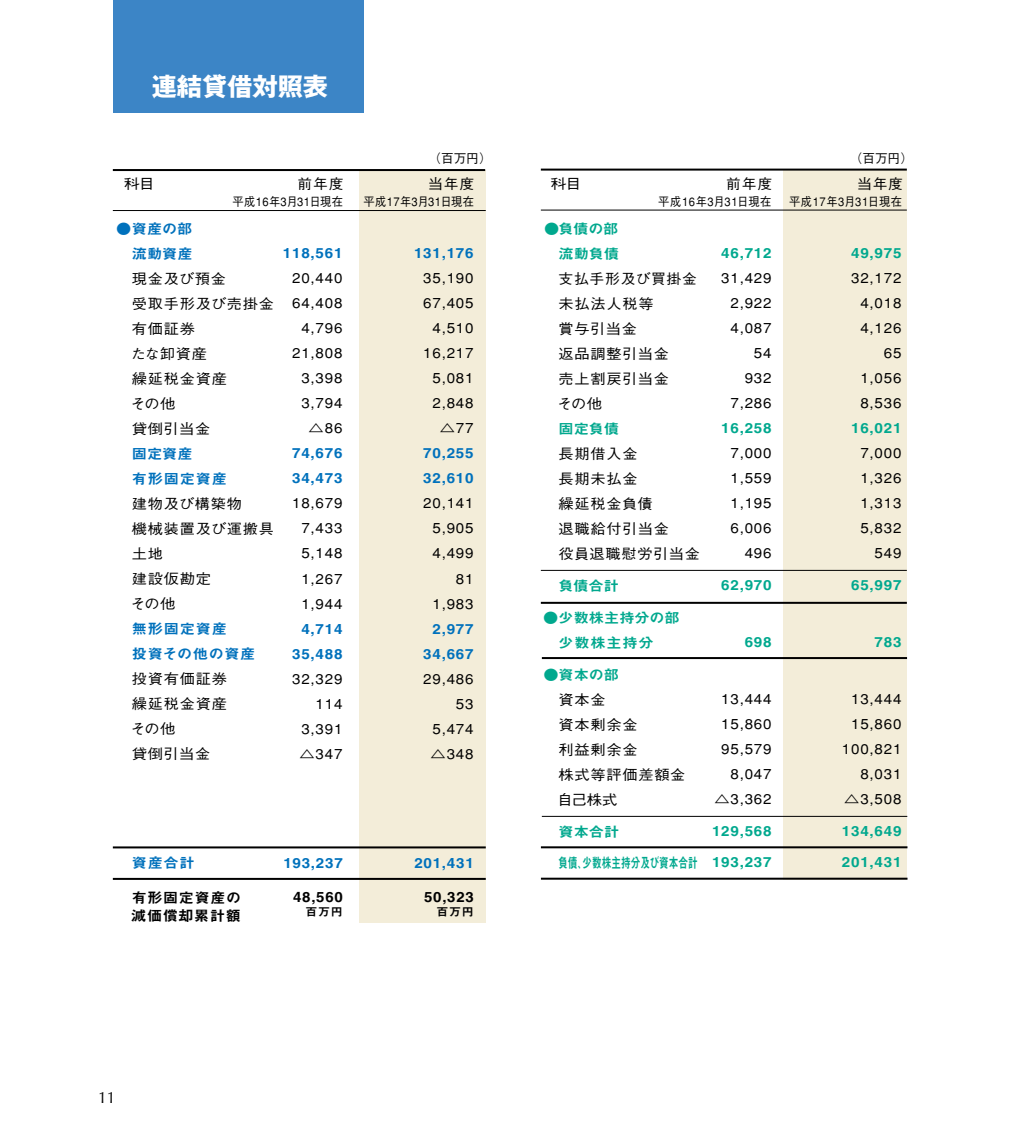
<style>
.page{position:relative;width:1020px;height:1132px;background:#fff}
.page>*{position:absolute;margin:0;border:0;box-sizing:border-box;transform-origin:0 0}
.t1{font:700 25.2px "Gothic MB101";color:#fff}
.t2{font:16px "Optima";color:#000}
.t3{font:14.2px/18px "Midashi Go MB31";letter-spacing:.05em;color:#000;scale:1.05 1}
.t4{font:500 14px/25px "Gothic BBB";letter-spacing:.05em;color:#000;text-align:right;scale:1.08 1}
.t5{font:14px/25px "Midashi Go MB31";letter-spacing:.05em;color:#0071bc;scale:1.08 1}
.t6{font:14px "Midashi Go MB31";letter-spacing:.05em;color:#00a88e;scale:1.08 1}
.t7{font:500 14px/25px "Gothic BBB";letter-spacing:.05em;color:#000;scale:1.05 1}
.t8{font:14px/25px "Midashi Go MB31";color:#00a88e;scale:1.08 1}
.t9{font:14px "Midashi Go MB31";color:#00a88e;scale:.68 1}
.t10{font:14px/25px "Midashi Go MB31";color:#0071bc;text-align:right;scale:1.08 1}
.t11{font:14px/25px "Midashi Go MB31";letter-spacing:-.01em;color:#00a88e;text-align:right;scale:1.08 1}
.t12{font:500 14px "Gothic BBB";letter-spacing:.05em;color:#000;scale:1.14 1}
.t13{font:500 12.6px "Gothic BBB";color:#000}
.t14{font:500 12px "Gothic BBB";letter-spacing:.03em;color:#000;scale:.94 1}
.t15{font:500 12px "Gothic BBB";letter-spacing:.05em;color:#000;scale:.94 1}
.t16{font:11.4px "Midashi Go MB31";letter-spacing:.05em;color:#000;scale:1.05 1}
</style>
<div class="page">
<div style="left:359px;top:170px;width:126px;height:752px;background:#f3edd9"></div>
<div style="left:784px;top:170px;width:123px;height:709px;background:#f3edd9"></div>
<div style="left:113px;top:0;width:251px;height:113px;background:#3c85c6"></div>
<hr style="left:113px;top:210px;width:373px;height:1px;background:#000">
<hr style="left:113px;top:169px;width:372px;height:2px;background:#000">
<hr style="left:113px;top:846px;width:373px;height:2px;background:#000">
<hr style="left:113px;top:878px;width:373px;height:2px;background:#000">
<hr style="left:541px;top:878px;width:367px;height:2px;background:#000">
<hr style="left:542px;top:816px;width:365px;height:1px;background:#000">
<hr style="left:541px;top:846px;width:366px;height:2px;background:#000">
<hr style="left:541px;top:210px;width:366px;height:1px;background:#000">
<hr style="left:541px;top:169px;width:366px;height:2px;background:#000">
<hr style="left:541px;top:602px;width:366px;height:2px;background:#000">
<hr style="left:541px;top:570px;width:366px;height:1px;background:#000">
<hr style="left:542px;top:657px;width:365px;height:2px;background:#000">
<h1 class="t1" style="left:152px;top:77px;width:178px">連結貸借対照表</h1>
<p class="t13" style="left:428px;top:154px;width:65px">（百万円）</p>
<p class="t13" style="left:850px;top:153px;width:65px">（百万円）</p>
<p class="t12" style="left:551px;top:178px;width:29px">科目</p>
<p class="t12" style="left:124px;top:179px;width:29px">科目</p>
<p class="t7" style="left:298px;top:174px;width:45px">前年度</p>
<p class="t7" style="left:428px;top:174px;width:45px">当年度</p>
<p class="t7" style="left:726px;top:174px;width:45px">前年度</p>
<p class="t7" style="left:857px;top:174px;width:45px">当年度</p>
<p class="t14" style="left:233px;top:196px;width:119px">平成16年3月31日現在</p>
<p class="t14" style="left:364px;top:196px;width:119px">平成17年3月31日現在</p>
<p class="t15" style="left:658px;top:196px;width:122px">平成16年3月31日現在</p>
<p class="t15" style="left:789px;top:196px;width:122px">平成17年3月31日現在</p>
<p class="t10" style="left:116px;top:219px;width:72px">●資産の部流動資産</p>
<p class="t4" style="left:130px;top:269px;width:134px;text-align:left">現金及び預金<br>受取手形及び売掛金有価証券<br>たな卸資産<br>繰延税金資産<br>その他<br>貸倒引当金</p>
<p class="t5" style="left:132px;top:444px;width:90px">固定資産<br>有形固定資産</p>
<p class="t4" style="left:130px;top:494px;width:134px;text-align:left">建物及び構築物<br>機械装置及び運搬具土地<br>建設仮勘定<br>その他</p>
<p class="t5" style="left:132px;top:619px;width:116px">無形固定資産<br>投資その他の資産</p>
<p class="t4" style="left:130px;top:669px;width:91px;text-align:left">投資有価証券繰延税金資産その他<br>貸倒引当金</p>
<p class="t5" style="left:283px;top:243px;width:57px">118,561</p>
<p class="t4" style="left:292px;top:268px;width:48px">20,440<br>64,408<br>4,796<br>21,808<br>3,398<br>3,794 △86</p>
<p class="t5" style="left:292px;top:443px;width:48px">74,676<br>34,473</p>
<p class="t4" style="left:301px;top:493px;width:40px;text-align:justify;text-indent:-9px">18,679<br>7,433<br>5,148<br>1,267<br>1,944</p>
<p class="t5" style="left:292px;top:618px;width:48px;text-align:right">4,714<br>35,488</p>
<p class="t4" style="left:292px;top:668px;width:48px">32,329<br>114<br>3,391 △347</p>
<p class="t5" style="left:132px;top:853px;width:60px">資産合計</p>
<p class="t5" style="left:283px;top:852px;width:57px">193,237</p>
<p class="t5" style="left:414px;top:243px;width:57px">131,176</p>
<p class="t4" style="left:423px;top:268px;width:48px">35,190<br>67,405<br>4,510<br>16,217<br>5,081<br>2,848 △77</p>
<p class="t5" style="left:423px;top:443px;width:48px">70,255<br>32,610</p>
<p class="t4" style="left:423px;top:493px;width:48px">20,141<br>5,905<br>4,499<br>81<br>1,983</p>
<p class="t5" style="left:423px;top:618px;width:48px;text-align:right">2,977<br>34,667</p>
<p class="t4" style="left:423px;top:668px;width:48px">29,486<br>53<br>5,474 △348</p>
<p class="t5" style="left:414px;top:852px;width:57px">201,431</p>
<p class="t11" style="left:544px;top:218px;width:71px">●負債の部流動負債</p>
<p class="t7" style="left:557px;top:268px;width:135px">支払手形及び買掛金未払法人税等<br>賞与引当金<br>返品調整引当金<br>売上割戻引当金<br>その他</p>
<p class="t6" style="left:559px;top:423px;width:57px">固定負債</p>
<p class="t4" style="left:559px;top:443px;width:132px;text-align:left">長期借入金<br>長期未払金<br>繰延税金負債<br>退職給付引当金<br>役員退職慰労引当金</p>
<p class="t6" style="left:558px;top:580px;width:58px">負債合計</p>
<p class="t8" style="left:559px;top:607px;width:114px;text-indent:-15px">●少数株主持分の部少数株主持分</p>
<p class="t6" style="left:543px;top:669px;width:71px">●資本の部</p>
<p class="t4" style="left:558px;top:689px;width:120px;text-align:left">資本金<br>資本剰余金<br>利益剰余金<br>株式等評価差額金自己株式</p>
<p class="t6" style="left:559px;top:826px;width:58px">資本合計</p>
<p class="t9" style="left:558px;top:857px;width:206px">負債、少数株主持分及び資本合計</p>
<p class="t6" style="left:721px;top:248px;width:48px">46,712</p>
<p class="t4" style="left:721px;top:267px;width:48px">31,429<br>2,922<br>4,087<br>54<br>932<br>7,286</p>
<p class="t6" style="left:721px;top:423px;width:48px">16,258</p>
<p class="t4" style="left:730px;top:442px;width:40px">7,000<br>1,559<br>1,195<br>6,006<br>496</p>
<p class="t6" style="left:721px;top:580px;width:48px">62,970</p>
<p class="t6" style="left:745px;top:637px;width:26px">698</p>
<p class="t4" style="left:714px;top:688px;width:54px">13,444<br>15,860<br>95,579<br>8,047 △3,362</p>
<p class="t6" style="left:712px;top:826px;width:57px">129,568</p>
<p class="t6" style="left:712px;top:857px;width:57px">193,237</p>
<p class="t6" style="left:851px;top:248px;width:48px">49,975</p>
<p class="t4" style="left:851px;top:267px;width:48px">32,172<br>4,018<br>4,126<br>65<br>1,056<br>8,536</p>
<p class="t6" style="left:851px;top:423px;width:48px">16,021</p>
<p class="t4" style="left:860px;top:442px;width:40px">7,000<br>1,326<br>1,313<br>5,832<br>549</p>
<p class="t6" style="left:851px;top:580px;width:48px">65,997</p>
<p class="t6" style="left:875px;top:637px;width:26px">783</p>
<p class="t4" style="left:842px;top:688px;width:57px">13,444<br>15,860<br>100,821<br>8,031 △3,508</p>
<p class="t6" style="left:842px;top:826px;width:57px">134,649</p>
<p class="t6" style="left:842px;top:857px;width:57px">201,431</p>
<p class="t3" style="left:131px;top:890px;width:106px">有形固定資産の減価償却累計額</p>
<p class="t3" style="left:293px;top:890px;width:49px">48,560</p>
<p class="t16" style="left:306px;top:908px;width:37px">百万円</p>
<p class="t3" style="left:424px;top:890px;width:49px">50,323</p>
<p class="t16" style="left:437px;top:908px;width:37px">百万円</p>
<p class="t2" style="left:98px;top:1091px;width:19px">11</p>
</div>
